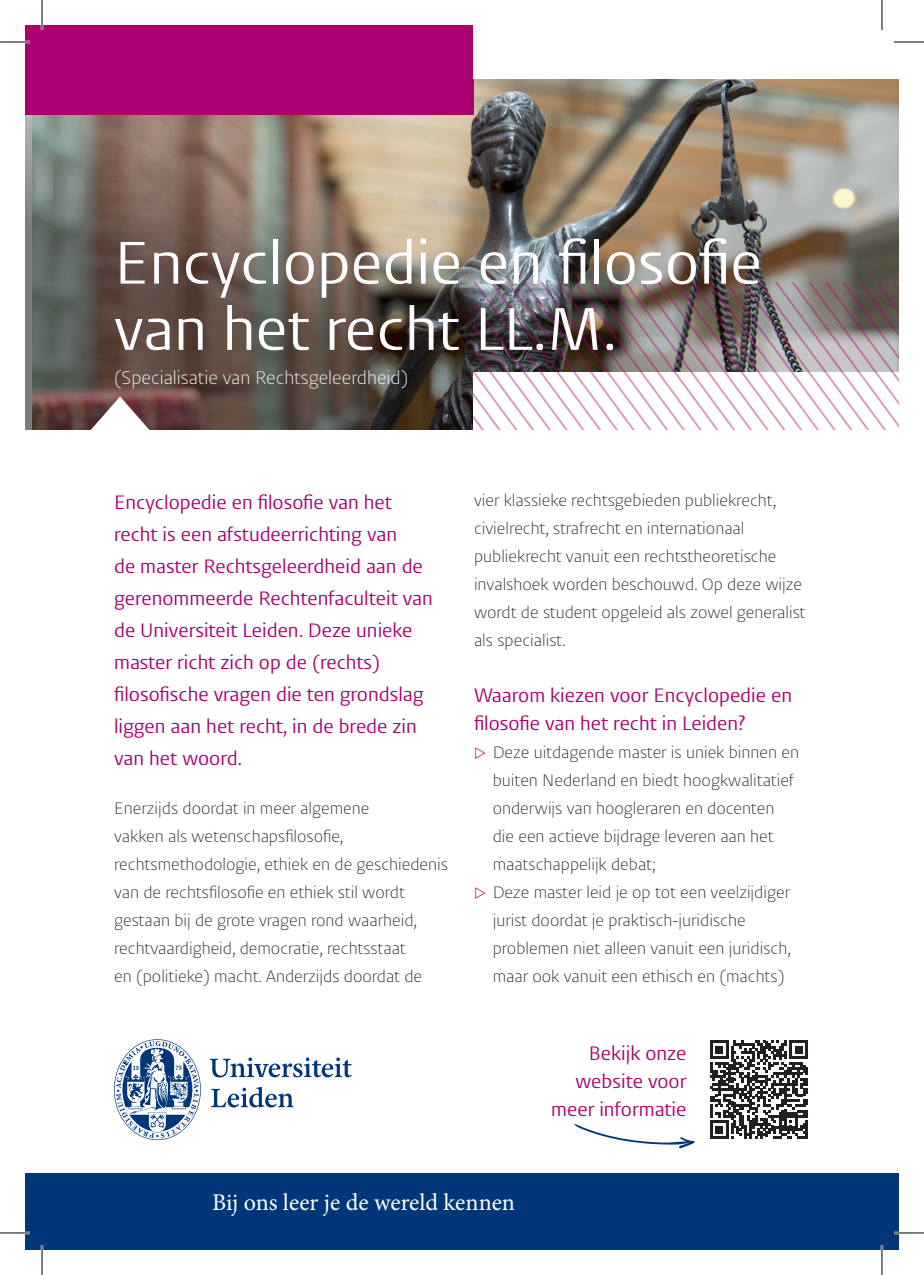
<style>
.page{position:relative;width:924px;height:1275px;background:#fff}
.page>*{position:absolute;margin:0;border:0;box-sizing:border-box;transform-origin:0 0}
.t1{font:61.8px/66.2px "Vestula";color:#fff}
.t2{font:24px "Minion Pro";color:#fff}
.t3{font:20px/32px "Vestula";color:#a90170}
.t4{font:300 18.8px "Vestula";color:#fff}
.t5{font:300 17px/28px "Vestula";color:#231f20}
</style>
<div class="page">
<div style="left:25px;top:1173px;width:873px;height:77px;background:#013778"></div>
<svg style="left:209px;top:1057px;width:143px;height:50px"></svg>
<svg style="left:114px;top:1039px;width:87px;height:101px"></svg>
<img style="left:473px;top:79px;width:425px;height:35px">
<div style="left:25px;top:25px;width:448px;height:89px;background:#a90170"></div>
<img style="left:25px;top:114px;width:873px;height:315px">
<svg style="left:90px;top:396px;width:60px;height:34px"></svg>
<img style="left:473px;top:283px;width:425px;height:146px">
<svg style="left:710px;top:1040px;width:97px;height:99px"></svg>
<svg style="left:574px;top:1124px;width:120px;height:24px"></svg>
<hr style="left:0;top:41px;width:30px;height:2px;background:#fff">
<hr style="left:0;top:1231px;width:30px;height:3px;background:#fff">
<hr style="left:893px;top:1231px;width:30px;height:3px;background:#fff">
<hr style="left:41px;top:0;width:2px;height:30px;background:#fff">
<hr style="left:41px;top:1245px;width:2px;height:30px;background:#fff">
<hr style="left:880px;top:1245px;width:2px;height:30px;background:#fff">
<hr style="left:0;top:42px;width:30px;height:1px;background:#000">
<hr style="left:893px;top:42px;width:30px;height:1px;background:#000">
<hr style="left:0;top:1232px;width:30px;height:1px;background:#000">
<hr style="left:893px;top:1232px;width:30px;height:1px;background:#000">
<hr style="left:42px;top:0;width:1px;height:30px;background:#000">
<hr style="left:42px;top:1245px;width:1px;height:30px;background:#000">
<hr style="left:881px;top:0;width:1px;height:30px;background:#000">
<hr style="left:881px;top:1245px;width:1px;height:30px;background:#000">
<h1 class="t1" style="left:114px;top:230px;width:649px">Encyclopedie en filosofie van het recht LL.M.</h1>
<p class="t4" style="left:114px;top:366px;width:295px">(Specialisatie van Rechtsgeleerdheid)</p>
<p class="t3" style="left:114px;top:486px;width:320px">Encyclopedie en filosofie van het recht is een afstudeerrichting van<br>de master Rechtsgeleerdheid aan de gerenommeerde Rechtenfaculteit van de Universiteit Leiden. Deze unieke master richt zich op de (rechts) filosofische vragen die ten grondslag liggen aan het recht, in de brede zin van het woord.</p>
<p class="t5" style="left:114px;top:795px;width:335px">Enerzijds doordat in meer algemene<br>vakken als wetenschapsfilosofie, rechtsmethodologie, ethiek en de geschiedenis van de rechtsfilosofie en ethiek stil wordt gestaan bij de grote vragen rond waarheid, rechtvaardigheid, democratie, rechtsstaat<br>en (politieke) macht. Anderzijds doordat de</p>
<p class="t5" style="left:474px;top:486px;width:333px">vier klassieke rechtsgebieden publiekrecht, civielrecht, strafrecht en internationaal publiekrecht vanuit een rechtstheoretische invalshoek worden beschouwd. Op deze wijze wordt de student opgeleid als zowel generalist als specialist.</p>
<p class="t3" style="left:474px;top:682px;width:319px;line-height:28px">Waarom kiezen voor Encyclopedie en filosofie van het recht in Leiden?</p>
<p class="t5" style="left:492px;top:739px;width:308px">Deze uitdagende master is uniek binnen en buiten Nederland en biedt hoogkwalitatief onderwijs van hoogleraren en docenten die een actieve bijdrage leveren aan het maatschappelijk debat;<br>Deze master leid je op tot een veelzijdiger jurist doordat je praktisch-juridische problemen niet alleen vanuit een juridisch, maar ook vanuit een ethisch en (machts)</p>
<p class="t3" style="left:551px;top:1039px;width:137px;line-height:28px;text-align:right">Bekijk onze website voor meer informatie</p>
<h2 class="t2" style="left:212px;top:1186px;width:304px">Bij ons leer je de wereld kennen</h2>
</div>
